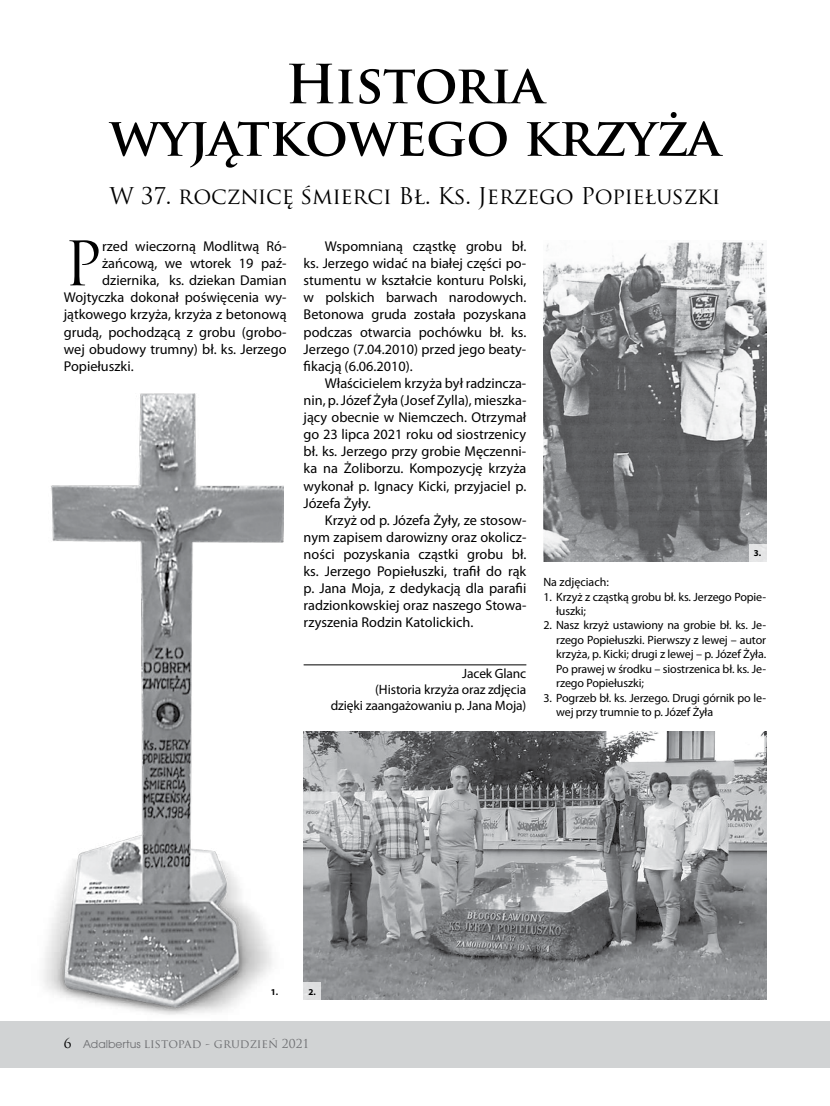
<style>
.page{position:relative;width:830px;height:1106px;background:#fff}
.page>*{position:absolute;margin:0;border:0;box-sizing:border-box;transform-origin:0 0}
.t1{font:59.7px "Trajan Pro";color:#000}
.t2{font:700 52.5px/52.5px "Trajan Pro";letter-spacing:-.01em;color:#000;text-align:center}
.t3{font:22.5px "Trajan Pro";letter-spacing:-.01em;color:#000}
.t4{font:14.25px/17.1px "Myriad Pro";color:#000;text-align:justify}
.t5{font:13.5px/16.2px "Myriad Pro";letter-spacing:-.01em;color:#000;text-align:right}
.t6{font:12px/14.4px "Myriad Pro";letter-spacing:-.01em;color:#000}
.t7{font:12px "Trajan Pro";color:#6d6e71}
.t8{font:700 9px "Myriad Pro";color:#000}
.s1{font-size:13.5px;color:#000}
.s2{font-family:"Avant Gar Got Itc TEE"}
</style>
<div class="page">
<div style="left:0;top:1020px;width:829px;height:47px;background:#d1d3d4"></div>
<img style="left:303px;top:731px;width:462px;height:268px">
<hr style="left:303px;top:664px;width:223px;height:1px;background:#000">
<img style="left:543px;top:242px;width:222px;height:319px">
<img style="left:43px;top:393px;width:240px;height:622px">
<div style="left:266px;top:983px;width:17px;height:17px;background:#fff"></div>
<div style="left:303px;top:982px;width:17px;height:17px;background:#dededf"></div>
<div style="left:748px;top:544px;width:17px;height:17px;background:#e4e4e5"></div>
<h2 class="t2" style="left:109px;top:59px;width:612px">Historia wyjątkowego krzyża</h2>
<h3 class="t3" style="left:109px;top:181px;width:612px">W 37. rocznicę śmierci Bł. Ks. Jerzego Popiełuszki</h3>
<h1 class="t1" style="left:64px;top:226px;width:40px">P</h1>
<p class="t4" style="left:102px;top:237px;width:186px">rzed wieczorną Modlitwą Ró-</p>
<p class="t4" style="left:102px;top:254px;width:186px">żańcową, we wtorek 19 paź-</p>
<p class="t4" style="left:102px;top:272px;width:186px">dziernika, ks. dziekan Damian</p>
<p class="t4" style="left:64px;top:289px;width:224px">Wojtyczka dokonał poświęcenia wy-</p>
<p class="t4" style="left:64px;top:306px;width:224px">jątkowego krzyża, krzyża z betonową</p>
<p class="t4" style="left:64px;top:323px;width:224px">grudą, pochodzącą z grobu (grobo-</p>
<p class="t4" style="left:64px;top:340px;width:224px">wej obudowy trumny) bł. ks. Jerzego</p>
<p class="t4" style="left:64px;top:357px;width:71px">Popiełuszki.</p>
<p class="t4" style="left:303px;top:237px;width:224px;text-indent:21px">Wspomnianą cząstkę grobu bł. ks. Jerzego widać na białej części po&shy;stumentu w kształcie konturu Polski, w polskich barwach narodowych.<br>Betonowa gruda została pozyskana podczas otwarcia pochówku bł. ks.<br>Jerzego (7.04.2010) przed jego beaty&shy;fikacją (6.06.2010).</p>
<p class="t4" style="left:303px;top:374px;width:224px;text-indent:21px">Właścicielem krzyża był radzincza&shy;nin, p. Józef Żyła (Josef Zylla), mieszka&shy;jący obecnie w Niemczech. Otrzymał go 23 lipca 2021 roku od siostrzenicy bł. ks. Jerzego przy grobie Męczenni&shy;ka na Żoliborzu. Kompozycję krzyża wykonał p. Ignacy Kicki, przyjaciel p.<br>Józefa Żyły.</p>
<p class="t4" style="left:303px;top:511px;width:224px;text-indent:21px">Krzyż od p. Józefa Żyły, ze stosow&shy;nym zapisem darowizny oraz okolicz&shy;ności pozyskania cząstki grobu bł. ks. Jerzego Popiełuszki, trafił do rąk p. Jana Moja, z dedykacją dla parafii radzionkowskiej oraz naszego Stowa&shy;rzyszenia Rodzin Katolickich.</p>
<p class="t5" style="left:330px;top:665px;width:197px">Jacek Glanc<br>(Historia krzyża oraz zdjęcia<br>dzięki zaangażowaniu p. Jana Moja)</p>
<p class="t8" style="left:753px;top:547px;width:9px">3.</p>
<p class="t6" style="left:543px;top:575px;width:67px">Na zdjęciach:</p>
<p class="t6" style="left:556px;top:589px;width:211px;text-indent:-13px">1. Krzyż z cząstką grobu bł. ks. Jerzego Popie&shy;łuszki;</p>
<p class="t6" style="left:556px;top:618px;width:211px;text-align:justify;text-indent:-13px">2. Nasz krzyż ustawiony na grobie bł. ks. Je&shy;rzego Popiełuszki. Pierwszy z lewej – autor krzyża, p. Kicki; drugi z lewej – p. Józef Żyła.<br>Po prawej w środku – siostrzenica bł. ks. Je&shy;rzego Popiełuszki;</p>
<p class="t6" style="left:556px;top:690px;width:211px;text-indent:-13px">3. Pogrzeb bł. ks. Jerzego. Drugi górnik po le&shy;wej przy trumnie to p. Józef Żyła</p>
<p class="t8" style="left:271px;top:986px;width:9px">1.</p>
<p class="t8" style="left:308px;top:985px;width:9px">2.</p>
<p class="t7" style="left:64px;top:1035px;width:247px"><span class="s1">6</span> <span class="s2">Adalbertus</span> listopad - grudzień 2021</p>
</div>
